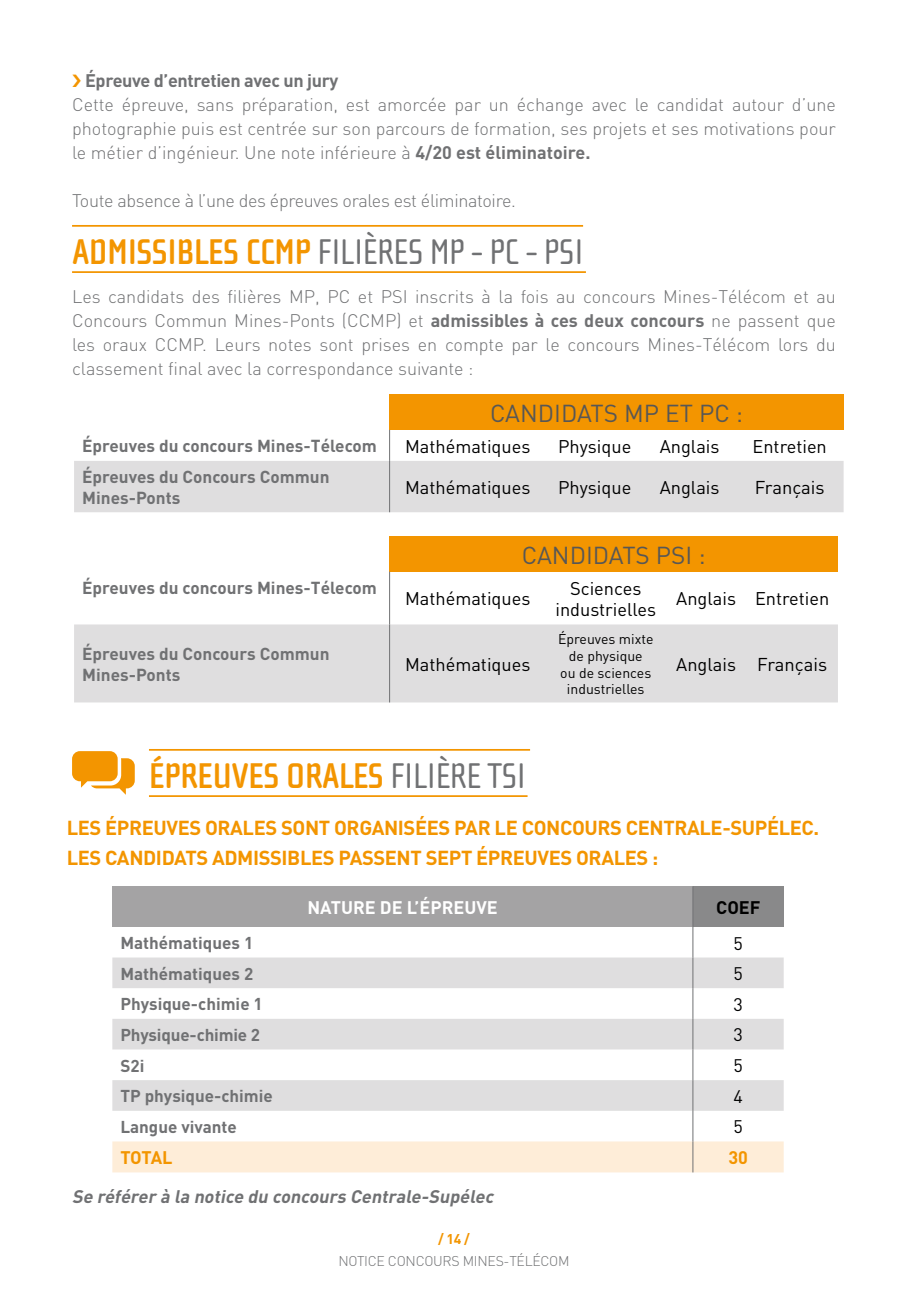
<style>
.page{position:relative;width:908px;height:1299px;background:#fff}
.page>*{position:absolute;margin:0;border:0;box-sizing:border-box;transform-origin:0 0}
.t1{font:36.6px "Cholla Sans";letter-spacing:-.02em;color:#707173}
.t2{font:700 36.6px "Cholla Sans";letter-spacing:-.02em;color:#f39500}
.t3{font:24.2px "DIN";color:#575756}
.t4{font:700 20px/30px "DIN";letter-spacing:-.02em;color:#f39500}
.t5{font:18.4px "DIN";color:#000}
.t6{font:18.2px/21.8px "DIN";color:#000;text-align:center}
.t7{font:300 18px/24px "DIN";color:#707173;text-align:justify}
.t8{font:300 18px "DIN";letter-spacing:-.02em;color:#707173}
.t9{font:italic 700 18px "DIN";color:#707173}
.t10{font:700 18px "DIN";letter-spacing:-.02em;color:#707173}
.t11{font:700 18px "DIN";color:#fff}
.t12{font:18px "DIN";color:#000}
.t13{font:700 18px "DIN";letter-spacing:-.02em;color:#f39500}
.t14{font:700 18px "DIN";color:#000}
.t15{font:700 17.2px/20.6px "DIN";color:#707173}
.t16{font:700 17px "DIN";color:#707173}
.t17{font:14px/16.8px "DIN";color:#000;text-align:center}
.t18{font:300 14px "DIN";letter-spacing:-.02em;color:#707173}
.t19{font:700 14px "DIN";color:#f39500}
.s1{font-weight:700}
.s2{font-weight:700;color:#f39500}
.s3{font-size:18.2px}
.s4{font-weight:400;color:#707173}
</style>
<div class="page">
<div style="left:389px;top:394px;width:454px;height:36px;background:#f39500"></div>
<div style="left:74px;top:461px;width:769px;height:51px;background:#dfdedf"></div>
<hr style="left:389px;top:430px;width:1px;height:31px;background:#707173">
<hr style="left:389px;top:461px;width:1px;height:51px;background:#707173">
<div style="left:389px;top:535px;width:448px;height:36px;background:#f39500"></div>
<div style="left:74px;top:624px;width:763px;height:78px;background:#dfdedf"></div>
<hr style="left:389px;top:571px;width:1px;height:53px;background:#707173">
<hr style="left:389px;top:624px;width:1px;height:78px;background:#707173">
<hr style="left:72px;top:271px;width:513px;height:2px;background:#f39500">
<hr style="left:72px;top:225px;width:511px;height:2px;background:#f39500">
<hr style="left:149px;top:795px;width:378px;height:2px;background:#f39500">
<hr style="left:149px;top:749px;width:381px;height:1px;background:#f39500">
<div style="left:112px;top:886px;width:580px;height:40px;background:#a4a3a4"></div>
<div style="left:692px;top:886px;width:91px;height:40px;background:#89898a"></div>
<svg style="left:112px;top:957px;width:671px;height:153px;fill:#dfdedf"></svg>
<div style="left:112px;top:1141px;width:671px;height:31px;background:#feedd8"></div>
<hr style="left:692px;top:886px;width:1px;height:40px;background:#707173">
<hr style="left:692px;top:926px;width:1px;height:31px;background:#707173">
<hr style="left:692px;top:957px;width:1px;height:31px;background:#707173">
<hr style="left:692px;top:988px;width:1px;height:30px;background:#707173">
<hr style="left:692px;top:1018px;width:1px;height:31px;background:#707173">
<hr style="left:692px;top:1049px;width:1px;height:31px;background:#707173">
<hr style="left:692px;top:1080px;width:1px;height:30px;background:#707173">
<hr style="left:692px;top:1110px;width:1px;height:31px;background:#707173">
<hr style="left:692px;top:1141px;width:1px;height:31px;background:#707173">
<svg style="left:72px;top:751px;width:63px;height:43px"></svg>
<p class="t10" style="left:85px;top:68px;width:255px">Épreuve d’entretien avec un jury</p>
<p class="t7" style="left:72px;top:92px;width:765px">Cette épreuve, sans préparation, est amorcée par un échange avec le candidat autour d’une photographie puis est centrée sur son parcours de formation, ses projets et ses motivations pour le métier d’ingénieur. Une note inférieure à <span class="s1">4/20 est éliminatoire.</span></p>
<p class="t8" style="left:72px;top:189px;width:445px">Toute absence à l’une des épreuves orales est éliminatoire.</p>
<h1 class="t1" style="left:72px;top:231px;width:513px"><span class="s2">ADMISSIBLES CCMP</span> FILIÈRES MP - PC - PSI</h1>
<p class="t7" style="left:72px;top:284px;width:765px">Les candidats des filières MP, PC et PSI inscrits à la fois au concours Mines-Télécom et au Concours Commun Mines-Ponts (CCMP) et <span class="s1">admissibles à ces deux concours</span> ne passent que les oraux CCMP. Leurs notes sont prises en compte par le concours Mines-Télécom lors du classement final avec la correspondance suivante :</p>
<h2 class="t3" style="left:490px;top:398px;width:254px">CANDIDATS MP ET PC :</h2>
<p class="t15" style="left:82px;top:435px;width:296px">Épreuves du concours Mines-Télecom</p>
<p class="t6" style="left:405px;top:435px;width:127px">Mathématiques</p>
<p class="t6" style="left:558px;top:435px;width:75px">Physique</p>
<p class="t6" style="left:659px;top:435px;width:61px">Anglais</p>
<p class="t6" style="left:752px;top:435px;width:76px">Entretien</p>
<p class="t15" style="left:82px;top:466px;width:249px">Épreuves du Concours Commun<br>Mines-Ponts</p>
<p class="t6" style="left:405px;top:476px;width:127px">Mathématiques</p>
<p class="t6" style="left:558px;top:476px;width:75px">Physique</p>
<p class="t6" style="left:659px;top:476px;width:61px">Anglais</p>
<p class="t5" style="left:754px;top:476px;width:71px">Français</p>
<p class="t15" style="left:82px;top:576px;width:296px">Épreuves du concours Mines-Télecom</p>
<p class="t15" style="left:82px;top:643px;width:249px">Épreuves du Concours Commun<br>Mines-Ponts</p>
<h2 class="t3" style="left:521px;top:539px;width:185px">CANDIDATS PSI :</h2>
<p class="t6" style="left:405px;top:587px;width:127px">Mathématiques</p>
<p class="t6" style="left:555px;top:576px;width:102px">Sciences industrielles</p>
<p class="t6" style="left:676px;top:587px;width:155px">Anglais Entretien</p>
<p class="t6" style="left:405px;top:653px;width:127px">Mathématiques</p>
<p class="t17" style="left:558px;top:630px;width:97px">Épreuves mixte de physique<br>ou de sciences industrielles</p>
<p class="t5" style="left:676px;top:652px;width:152px"><span class="s3">Anglais</span> Français</p>
<h1 class="t2" style="left:149px;top:755px;width:379px">ÉPREUVES ORALES <span class="s4">FILIÈRE TSI</span></h1>
<p class="t4" style="left:67px;top:812px;width:753px">LES ÉPREUVES ORALES SONT ORGANISÉES PAR LE CONCOURS CENTRALE-SUPÉLEC.<br>LES CANDIDATS ADMISSIBLES PASSENT SEPT ÉPREUVES ORALES :</p>
<p class="t11" style="left:307px;top:895px;width:192px">NATURE DE L’ÉPREUVE</p>
<p class="t14" style="left:715px;top:895px;width:46px">COEF</p>
<p class="t16" style="left:120px;top:931px;width:134px">Mathématiques 1</p>
<p class="t12" style="left:733px;top:931px;width:11px">5</p>
<p class="t16" style="left:120px;top:962px;width:134px">Mathématiques 2</p>
<p class="t12" style="left:733px;top:962px;width:11px">5</p>
<p class="t16" style="left:120px;top:993px;width:144px">Physique-chimie 1</p>
<p class="t12" style="left:733px;top:993px;width:11px">3</p>
<p class="t16" style="left:120px;top:1023px;width:141px">Physique-chimie 2</p>
<p class="t12" style="left:733px;top:1023px;width:11px">3</p>
<p class="t16" style="left:120px;top:1054px;width:25px">S2i</p>
<p class="t12" style="left:733px;top:1054px;width:11px">5</p>
<p class="t16" style="left:120px;top:1084px;width:154px">TP physique-chimie</p>
<p class="t12" style="left:733px;top:1084px;width:11px">4</p>
<p class="t16" style="left:120px;top:1115px;width:118px">Langue vivante</p>
<p class="t12" style="left:733px;top:1115px;width:11px">5</p>
<p class="t13" style="left:120px;top:1146px;width:54px">TOTAL</p>
<p class="t13" style="left:728px;top:1146px;width:21px">30</p>
<p class="t9" style="left:72px;top:1184px;width:426px">Se référer à la notice du concours Centrale-Supélec</p>
<p class="t19" style="left:438px;top:1229px;width:33px">/ 14 /</p>
<p class="t18" style="left:338px;top:1251px;width:233px">NOTICE CONCOURS MINES-TÉLÉCOM</p>
</div>
